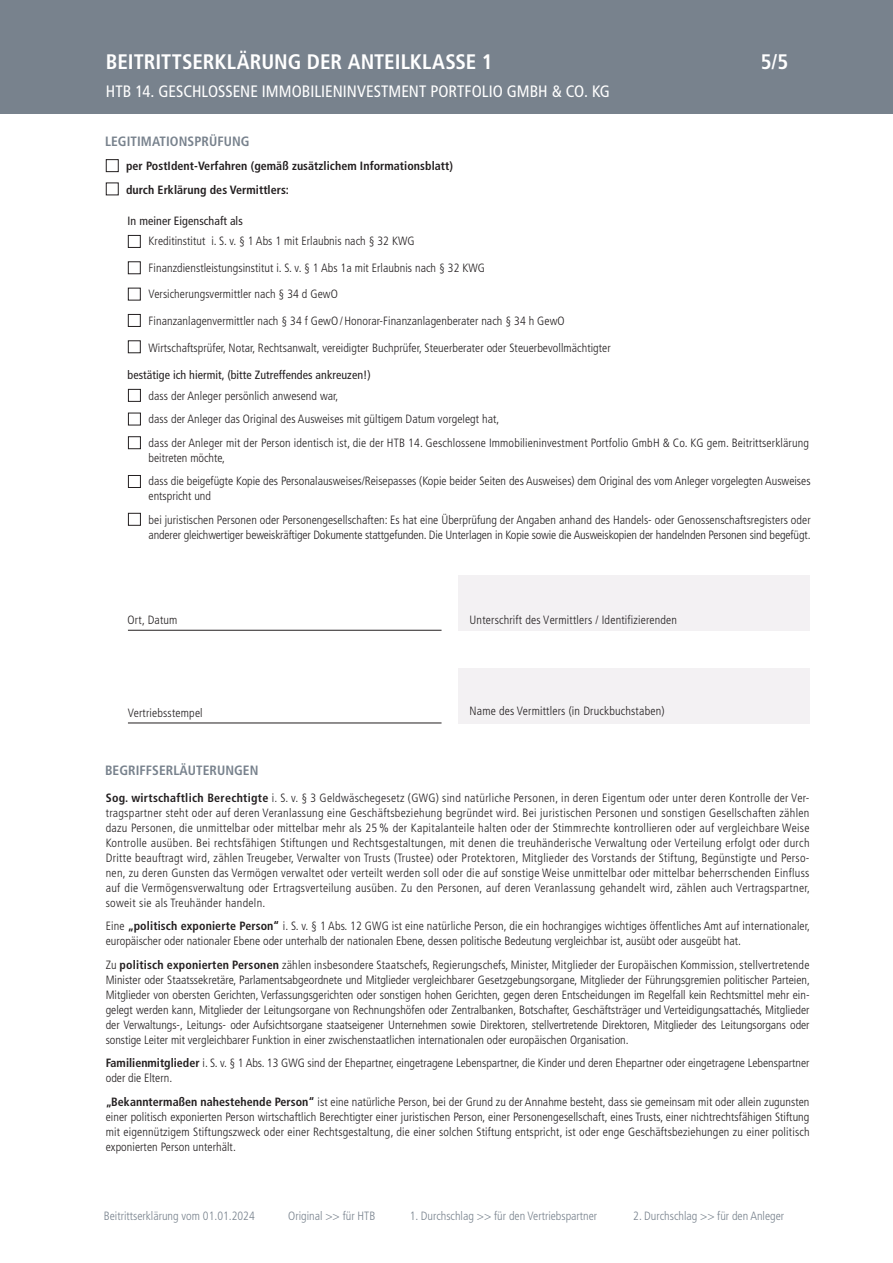
<style>
.page{position:relative;width:893px;height:1263px;background:#fff}
.page>*{position:absolute;margin:0;border:0;box-sizing:border-box;transform-origin:0 0}
.t1{font:700 condensed 21px "Frutiger LT";color:#fff}
.t2{font:condensed 16.5px "Frutiger LT";color:#fff}
.t3{font:700 condensed 13.5px "Frutiger LT";letter-spacing:.005em;color:#78828d}
.t4{font:300 condensed 12px/15px "Frutiger LT";letter-spacing:.005em;color:#231f20}
.t5{font:300 condensed 12px "Frutiger LT";color:#78828d}
.t6{font:700 condensed 12px/24px "Frutiger LT";letter-spacing:.005em;color:#231f20}
.t7{font:condensed 12px "Frutiger LT";letter-spacing:.005em;color:#231f20}
.s1{font-weight:700}
</style>
<div class="page">
<div style="left:459px;top:575px;width:351px;height:56px;background:#f3f1f3"></div>
<hr style="left:128px;top:630px;width:314px;height:1px;background:#231f20">
<div style="left:458px;top:668px;width:352px;height:55px;background:#f3f1f3"></div>
<hr style="left:128px;top:723px;width:314px;height:1px;background:#231f20">
<div style="left:106px;top:159px;width:13px;height:13px;border:1px solid #231f20"></div>
<div style="left:106px;top:183px;width:13px;height:12px;border:1px solid #231f20"></div>
<div style="left:128px;top:235px;width:13px;height:13px;border:1px solid #231f20"></div>
<div style="left:128px;top:261px;width:13px;height:13px;border:1px solid #231f20"></div>
<div style="left:128px;top:288px;width:13px;height:12px;border:1px solid #231f20"></div>
<div style="left:128px;top:314px;width:13px;height:13px;border:1px solid #231f20"></div>
<div style="left:128px;top:340px;width:13px;height:13px;border:1px solid #231f20"></div>
<div style="left:128px;top:389px;width:13px;height:13px;border:1px solid #231f20"></div>
<div style="left:128px;top:413px;width:13px;height:12px;border:1px solid #231f20"></div>
<div style="left:128px;top:436px;width:13px;height:13px;border:1px solid #231f20"></div>
<div style="left:128px;top:475px;width:13px;height:13px;border:1px solid #231f20"></div>
<div style="left:128px;top:513px;width:13px;height:13px;border:1px solid #231f20"></div>
<div style="left:0;top:0;width:893px;height:114px;background:#78828d"></div>
<h1 class="t1" style="left:106px;top:49px;width:388px">BEITRITTSERKLÄRUNG DER ANTEILKLASSE 1</h1>
<h2 class="t2" style="left:106px;top:82px;width:506px">HTB 14. GESCHLOSSENE IMMOBILIENINVESTMENT PORTFOLIO GMBH &amp; CO. KG</h2>
<h1 class="t1" style="left:761px;top:49px;width:29px">5/5</h1>
<p class="t3" style="left:105px;top:133px;width:146px">LEGITIMATIONSPRÜFUNG</p>
<p class="t6" style="left:126px;top:154px;width:328px">per PostIdent-Verfahren (gemäß zusätzlichem Informationsblatt) durch Erklärung des Vermittlers:</p>
<p class="t7" style="left:128px;top:214px;width:117px">In meiner Eigenschaft als</p>
<p class="t4" style="left:149px;top:234px;width:268px">Kreditinstitut i. S. v. § 1 Abs 1 mit Erlaubnis nach § 32 KWG</p>
<p class="t4" style="left:149px;top:260px;width:338px">Finanzdienstleistungsinstitut i. S. v. § 1 Abs 1a mit Erlaubnis nach § 32 KWG</p>
<p class="t4" style="left:149px;top:287px;width:191px">Versicherungsvermittler nach § 34 d GewO</p>
<p class="t4" style="left:149px;top:313px;width:418px">Finanzanlagenvermittler nach § 34 f GewO/Honorar-Finanzanlagenberater nach § 34 h GewO</p>
<p class="t4" style="left:149px;top:340px;width:464px">Wirtschaftsprüfer, Notar, Rechtsanwalt, vereidigter Buchprüfer, Steuerberater oder Steuerbevollmächtigter</p>
<p class="t7" style="left:128px;top:367px;width:245px">bestätige ich hiermit, (bitte Zutreffendes ankreuzen!)</p>
<p class="t4" style="left:149px;top:384px;width:662px;line-height:23.5px">dass der Anleger persönlich anwesend war,<br>dass der Anleger das Original des Ausweises mit gültigem Datum vorgelegt hat,<br>dass der Anleger mit der Person identisch ist, die der HTB 14. Geschlossene Immobilieninvestment Portfolio GmbH &amp; Co. KG gem. Beitrittserklärung</p>
<p class="t4" style="left:149px;top:446px;width:663px;line-height:23.5px">beitreten möchte,<br>dass die beigefügte Kopie des Personalausweises/Reisepasses (Kopie beider Seiten des Ausweises) dem Original des vom Anleger vorgelegten Ausweises</p>
<p class="t4" style="left:149px;top:484px;width:664px;line-height:23.5px">entspricht und<br>bei juristischen Personen oder Personengesellschaften: Es hat eine Überprüfung der Angaben anhand des Handels- oder Genossenschaftsregisters oder</p>
<p class="t4" style="left:149px;top:527px;width:664px">anderer gleichwertiger beweiskräftiger Dokumente stattgefunden. Die Unterlagen in Kopie sowie die Ausweiskopien der handelnden Personen sind begefügt.</p>
<p class="t4" style="left:128px;top:613px;width:51px">Ort, Datum</p>
<p class="t4" style="left:470px;top:613px;width:209px">Unterschrift des Vermittlers / Identifizierenden</p>
<p class="t4" style="left:128px;top:705px;width:76px">Vertriebsstempel</p>
<p class="t4" style="left:470px;top:704px;width:197px">Name des Vermittlers (in Druckbuchstaben)</p>
<p class="t3" style="left:105px;top:762px;width:155px">BEGRIFFSERLÄUTERUNGEN</p>
<p class="t4" style="left:106px;top:790px;width:706px;text-align:justify"><span class="s1">Sog. wirtschaftlich Berechtigte</span> i. S. v. § 3 Geldwäschegesetz (GWG) sind natürliche Personen, in deren Eigentum oder unter deren Kontrolle der Ver&shy;tragspartner steht oder auf deren Veranlassung eine Geschäftsbeziehung begründet wird. Bei juristischen Personen und sonstigen Gesellschaften zählen dazu Personen, die unmittelbar oder mittelbar mehr als 25 % der Kapitalanteile halten oder der Stimmrechte kontrollieren oder auf vergleichbare Weise Kontrolle ausüben. Bei rechtsfähigen Stiftungen und Rechtsgestaltungen, mit denen die treuhänderische Verwaltung oder Verteilung erfolgt oder durch Dritte beauftragt wird, zählen Treugeber, Verwalter von Trusts (Trustee) oder Protektoren, Mitglieder des Vorstands der Stiftung, Begünstigte und Perso&shy;nen, zu deren Gunsten das Vermögen verwaltet oder verteilt werden soll oder die auf sonstige Weise unmittelbar oder mittelbar beherrschenden Einfluss auf die Vermögensverwaltung oder Ertragsverteilung ausüben. Zu den Personen, auf deren Veranlassung gehandelt wird, zählen auch Vertragspartner, soweit sie als Treuhänder handeln.</p>
<p class="t4" style="left:106px;top:919px;width:706px">Eine <span class="s1">„politisch exponierte Person“</span> i. S. v. § 1 Abs. 12 GWG ist eine natürliche Person, die ein hochrangiges wichtiges öffentliches Amt auf internationaler, europäischer oder nationaler Ebene oder unterhalb der nationalen Ebene, dessen politische Bedeutung vergleichbar ist, ausübt oder ausgeübt hat.</p>
<p class="t4" style="left:106px;top:957px;width:706px;text-align:justify">Zu <span class="s1">politisch exponierten Personen</span> zählen insbesondere Staatschefs, Regierungschefs, Minister, Mitglieder der Europäischen Kommission, stellvertretende Minister oder Staatssekretäre, Parlamentsabgeordnete und Mitglieder vergleichbarer Gesetzgebungsorgane, Mitglieder der Führungsgremien politischer Parteien, Mitglieder von obersten Gerichten, Verfassungsgerichten oder sonstigen hohen Gerichten, gegen deren Entscheidungen im Regelfall kein Rechtsmittel mehr ein&shy;gelegt werden kann, Mitglieder der Leitungsorgane von Rechnungshöfen oder Zentralbanken, Botschafter, Geschäftsträger und Verteidigungsattachés, Mitglieder der Verwaltungs-, Leitungs- oder Aufsichtsorgane staatseigener Unternehmen sowie Direktoren, stellvertretende Direktoren, Mitglieder des Leitungsorgans oder sonstige Leiter mit vergleichbarer Funktion in einer zwischenstaatlichen internationalen oder europäischen Organisation.</p>
<p class="t4" style="left:106px;top:1056px;width:705px"><span class="s1">Familienmitglieder</span> i. S. v. § 1 Abs. 13 GWG sind der Ehepartner, eingetragene Lebenspartner, die Kinder und deren Ehepartner oder eingetragene Lebenspartner oder die Eltern.</p>
<p class="t4" style="left:106px;top:1094px;width:705px;text-align:justify"><span class="s1">„Bekanntermaßen nahestehende Person“</span> ist eine natürliche Person, bei der Grund zu der Annahme besteht, dass sie gemeinsam mit oder allein zugunsten einer politisch exponierten Person wirtschaftlich Berechtigter einer juristischen Person, einer Personengesellschaft, eines Trusts, einer nichtrechtsfähigen Stiftung mit eigennützigem Stiftungszweck oder einer Rechtsgestaltung, die einer solchen Stiftung entspricht, ist oder enge Geschäftsbeziehungen zu einer politisch exponierten Person unterhält.</p>
<p class="t5" style="left:104px;top:1209px;width:152px">Beitrittserklärung vom 01.01.2024</p>
<p class="t5" style="left:288px;top:1209px;width:89px">Original &gt;&gt; für HTB</p>
<p class="t5" style="left:410px;top:1209px;width:189px">1. Durchschlag &gt;&gt; für den Vertriebspartner</p>
<p class="t5" style="left:633px;top:1209px;width:152px">2. Durchschlag &gt;&gt; für den Anleger</p>
</div>
